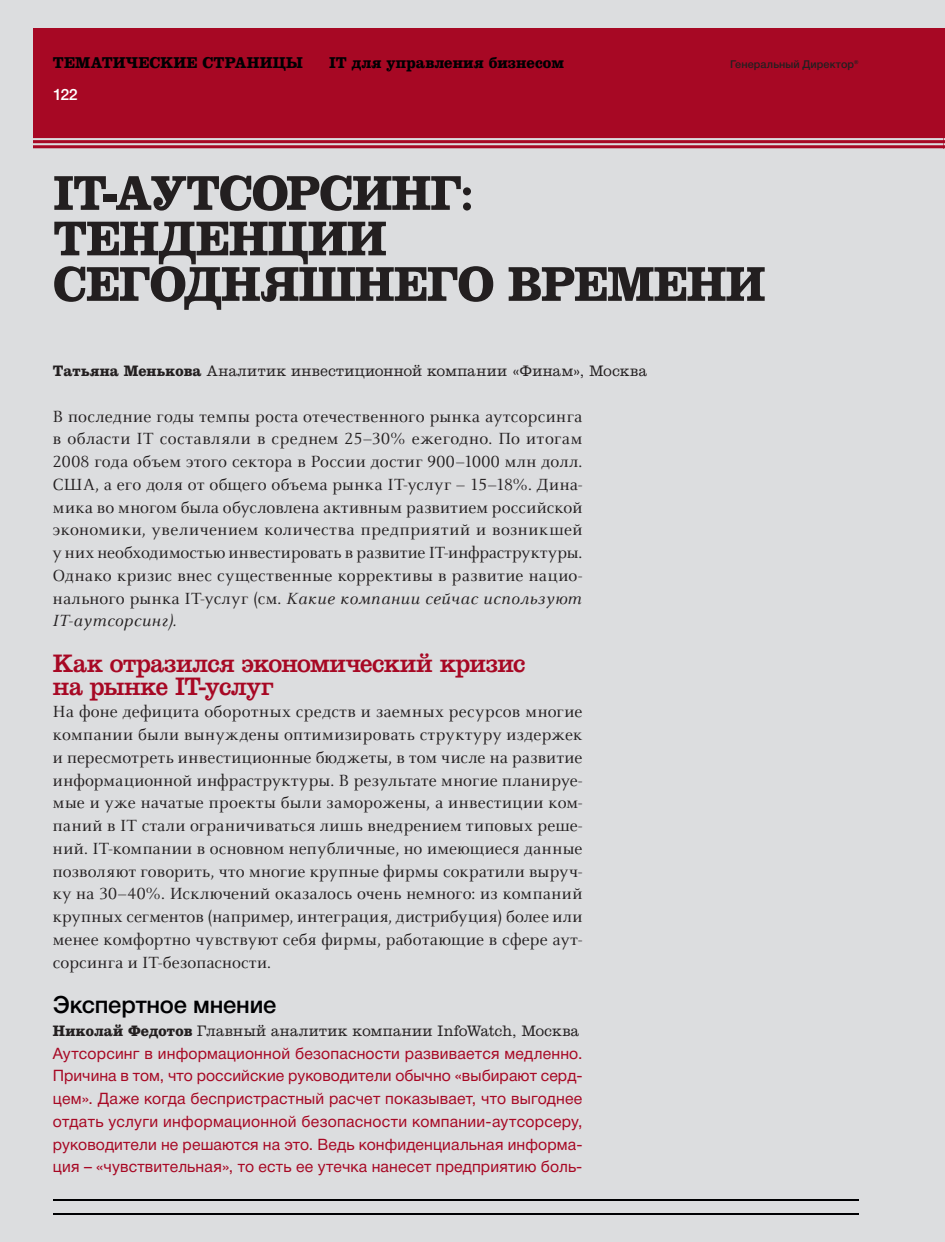
<style>
.page{position:relative;width:945px;height:1242px;background:#fff}
.page>*{position:absolute;margin:0;border:0;box-sizing:border-box;transform-origin:0 0}
.t1{font:700 50.75px/45.5px "IN Ventura";letter-spacing:-.025em;color:#231f20}
.t2{font:26.25px/22.8px "IN Ventura";letter-spacing:-.02em;color:#a70824}
.t3{font:500 23.8px "Helvetica Neue Cyr";letter-spacing:-.01em;color:#000002}
.t4{font:17.85px/22.8px "GD Celestial";letter-spacing:.015em;color:#231f20;text-align:justify}
.t5{font:700 16.28px "IN Ventura";letter-spacing:.01em;color:#000002}
.t6{font:15.75px/22.8px "Helvetica Neue Cyr";letter-spacing:.01em;color:#a70824}
.t7{font:300 15.75px "IN Ventura";letter-spacing:.03em;color:#231f20}
.t8{font:500 15.75px "Helvetica Neue Cyr";color:#fff}
.t9{font:500 10.85px "Helvetica Neue Cyr";letter-spacing:.01em;color:#231f20}
.s1{font-weight:700}
.s2{font-style:italic}
.s3{font-family:"IN Ventura";font-weight:700;color:#231f20}
.s4{font-family:"IN Ventura";font-weight:300;color:#231f20}
</style>
<div class="page">
<div style="left:0;top:0;width:943px;height:1242px;background:#dcdddf"></div>
<div style="left:33px;top:28px;width:910px;height:121px;background:#a70824"></div>
<hr style="left:53px;top:1213px;width:805px;height:2px;background:#000002">
<hr style="left:53px;top:1199px;width:805px;height:1px;background:#000002">
<hr style="left:33px;top:138px;width:910px;height:2px;background:#dcdddf">
<hr style="left:33px;top:143px;width:910px;height:2px;background:#dcdddf">
<hr style="left:33px;top:148px;width:910px;height:2px;background:#dcdddf">
<hr style="left:943px;top:0;width:1px;height:1242px;background:#dcdddf">
<hr style="left:943px;top:28px;width:1px;height:121px;background:#a70824">
<p class="t5" style="left:53px;top:57px;width:251px">ТЕМАТИЧЕСКИЕ СТРАНИЦЫ</p>
<p class="t5" style="left:329px;top:57px;width:236px">IТ для управления бизнесом</p>
<p class="t9" style="left:730px;top:60px;width:130px">Генеральный Директор®</p>
<p class="t8" style="left:53px;top:89px;width:26px">122</p>
<p class="t1" style="left:53px;top:175px;width:714px">IT-АУТСОРСИНГ:<br>ТЕНДЕНЦИИ<br>СЕГОДНЯШНЕГО ВРЕМЕНИ</p>
<p class="t7" style="left:53px;top:365px;width:595px"><span class="s1">Татьяна Менькова</span> Аналитик инвестиционной компании «Финам», Москва</p>
<p class="t4" style="left:53px;top:406px;width:531px">В последние годы темпы роста отечественного рынка аутсорсинга в области IT составляли в среднем 25–30% ежегодно. По итогам 2008 года объем этого сектора в России достиг 900–1000 млн долл.<br>США, а его доля от общего объема рынка IT-услуг – 15–18%. Дина&shy;мика во многом была обусловлена активным развитием российской экономики, увеличением количества предприятий и возникшей у них необходимостью инвестировать в развитие IT-инфраструктуры.<br>Однако кризис внес существенные коррективы в развитие нацио&shy;нального рынка IT-услуг (см. <span class="s2">Какие компании сейчас используют IT-аутсорсинг).</span></p>
<p class="t2" style="left:53px;top:654px;width:474px">Как отразился экономический кризис на рынке IT-услуг</p>
<p class="t4" style="left:53px;top:702px;width:531px">На фоне дефицита оборотных средств и заемных ресурсов многие компании были вынуждены оптимизировать структуру издержек и пересмотреть инвестиционные бюджеты, в том числе на развитие информационной инфраструктуры. В результате многие планируе&shy;мые и уже начатые проекты были заморожены, а инвестиции ком&shy;паний в IT стали ограничиваться лишь внедрением типовых реше&shy;ний. IT-компании в основном непубличные, но имеющиеся данные позволяют говорить, что многие крупные фирмы сократили выруч&shy;ку на 30–40%. Исключений оказалось очень немного: из компаний крупных сегментов (например, интеграция, дистрибуция) более или менее комфортно чувствуют себя фирмы, работающие в сфере аут&shy;сорсинга и IT-безопасности.</p>
<p class="t3" style="left:53px;top:996px;width:225px">Экспертное мнение</p>
<p class="t6" style="left:53px;top:1020px;width:531px"><span class="s3">Николай Федотов</span> <span class="s4">Главный аналитик компании InfoWatch, Москва </span>Аутсорсинг в информационной безопасности развивается медленно.<br>Причина в том, что российские руководители обычно «выбирают серд&shy;цем». Даже когда беспристрастный расчет показывает, что выгоднее отдать услуги информационной безопасности компании-аутсорсеру, руководители не решаются на это. Ведь конфиденциальная информа&shy;ция – «чувствительная», то есть ее утечка нанесет предприятию боль-</p>
</div>
